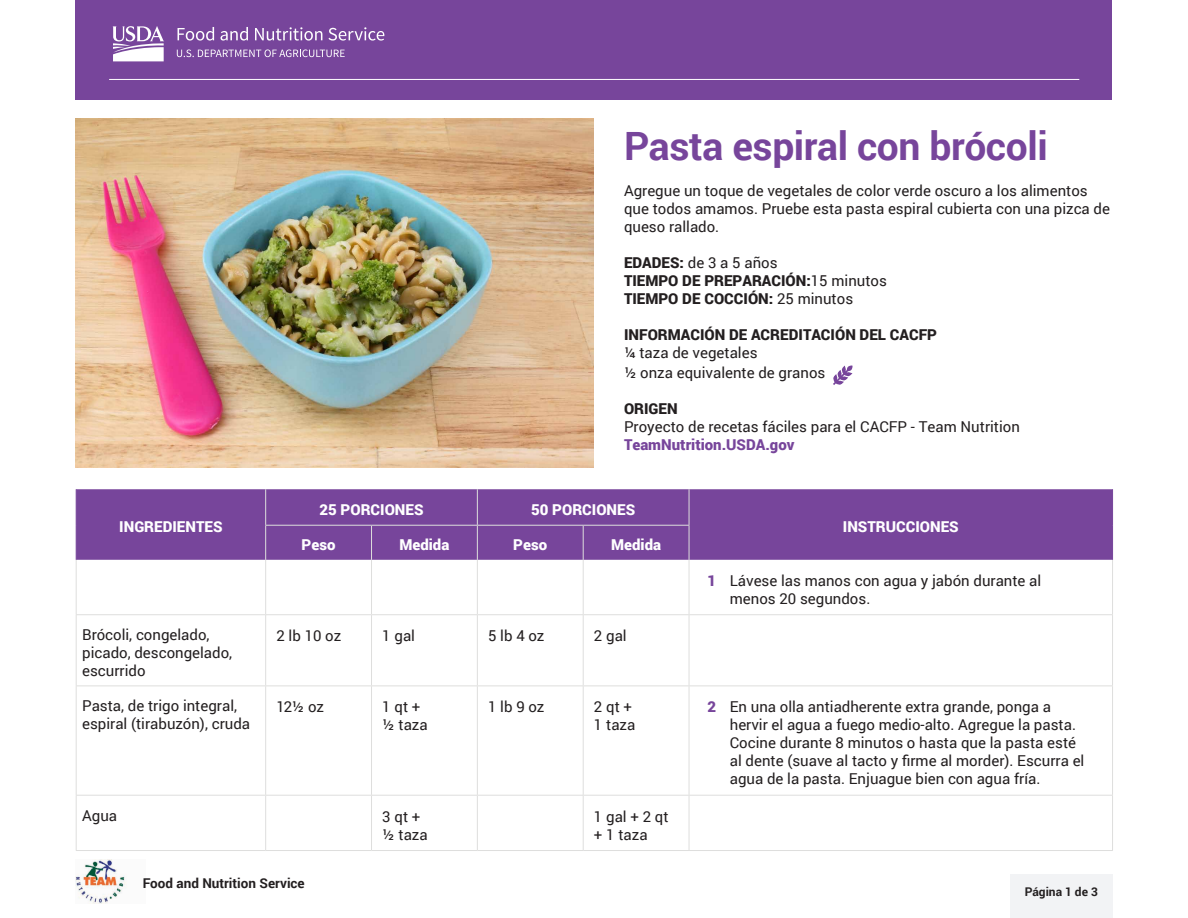
<style>
.page{position:relative;width:1188px;height:918px;background:#fff}
.page>*{position:absolute;margin:0;border:0;box-sizing:border-box;transform-origin:0 0}
.t1{font:700 39px "Roboto";letter-spacing:-.01em;color:#77459b}
.t2{font:15px/18px "Roboto";color:#231f20}
.t3{font:900 15px "Roboto";color:#231f20}
.t4{font:900 15px "Roboto";color:#fff}
.t5{font:700 13.5px "Roboto";color:#231f20}
.t6{font:700 12px "Roboto";color:#231f20}
.s1{font-weight:900}
.s2{font-weight:400}
.s3{font-weight:900;color:#77459b}
</style>
<div class="page">
<img style="left:75px;top:860px;width:52px;height:43px">
<div style="left:1010px;top:874px;width:102px;height:44px;background:#f2f3f5"></div>
<div style="left:76px;top:0;width:1036px;height:100px;background:#77459b"></div>
<svg style="left:178px;top:27px;width:36px;height:14px"></svg>
<svg style="left:221px;top:27px;width:27px;height:14px"></svg>
<svg style="left:255px;top:27px;width:67px;height:14px"></svg>
<svg style="left:328px;top:27px;width:56px;height:14px"></svg>
<svg style="left:177px;top:49px;width:168px;height:8px"></svg>
<svg style="left:112px;top:26px;width:52px;height:35px"></svg>
<hr style="left:109px;top:79px;width:970px;height:1px;background:#fff">
<svg style="left:833px;top:365px;width:20px;height:20px"></svg>
<img style="left:76px;top:118px;width:517px;height:350px">
<div style="left:77px;top:489px;width:1035px;height:71px;background:#77459b"></div>
<hr style="left:76px;top:560px;width:1px;height:54px;background:#dededd">
<hr style="left:265px;top:560px;width:1px;height:54px;background:#dededd">
<hr style="left:371px;top:560px;width:1px;height:54px;background:#dededd">
<hr style="left:477px;top:560px;width:1px;height:54px;background:#dededd">
<hr style="left:583px;top:560px;width:1px;height:54px;background:#dededd">
<hr style="left:689px;top:560px;width:1px;height:54px;background:#dededd">
<hr style="left:1112px;top:560px;width:1px;height:54px;background:#dededd">
<hr style="left:76px;top:614px;width:190px;height:1px;background:#dededd">
<hr style="left:76px;top:615px;width:1px;height:71px;background:#dededd">
<hr style="left:266px;top:614px;width:106px;height:1px;background:#dededd">
<hr style="left:265px;top:615px;width:1px;height:71px;background:#dededd">
<hr style="left:372px;top:614px;width:105px;height:1px;background:#dededd">
<hr style="left:371px;top:615px;width:1px;height:71px;background:#dededd">
<hr style="left:477px;top:614px;width:106px;height:1px;background:#dededd">
<hr style="left:477px;top:615px;width:1px;height:71px;background:#dededd">
<hr style="left:583px;top:614px;width:106px;height:1px;background:#dededd">
<hr style="left:583px;top:615px;width:1px;height:71px;background:#dededd">
<hr style="left:689px;top:614px;width:424px;height:1px;background:#dededd">
<hr style="left:689px;top:615px;width:1px;height:71px;background:#dededd">
<hr style="left:1112px;top:615px;width:1px;height:71px;background:#dededd">
<hr style="left:76px;top:686px;width:190px;height:1px;background:#dededd">
<hr style="left:76px;top:686px;width:1px;height:109px;background:#dededd">
<hr style="left:266px;top:686px;width:106px;height:1px;background:#dededd">
<hr style="left:265px;top:686px;width:1px;height:109px;background:#dededd">
<hr style="left:372px;top:686px;width:105px;height:1px;background:#dededd">
<hr style="left:371px;top:686px;width:1px;height:109px;background:#dededd">
<hr style="left:477px;top:686px;width:106px;height:1px;background:#dededd">
<hr style="left:477px;top:686px;width:1px;height:109px;background:#dededd">
<hr style="left:583px;top:686px;width:106px;height:1px;background:#dededd">
<hr style="left:583px;top:686px;width:1px;height:109px;background:#dededd">
<hr style="left:689px;top:686px;width:424px;height:1px;background:#dededd">
<hr style="left:689px;top:686px;width:1px;height:109px;background:#dededd">
<hr style="left:1112px;top:686px;width:1px;height:109px;background:#dededd">
<hr style="left:76px;top:795px;width:190px;height:1px;background:#dededd">
<hr style="left:76px;top:796px;width:1px;height:54px;background:#dededd">
<hr style="left:266px;top:795px;width:106px;height:1px;background:#dededd">
<hr style="left:265px;top:796px;width:1px;height:54px;background:#dededd">
<hr style="left:372px;top:795px;width:105px;height:1px;background:#dededd">
<hr style="left:371px;top:796px;width:1px;height:54px;background:#dededd">
<hr style="left:477px;top:795px;width:106px;height:1px;background:#dededd">
<hr style="left:477px;top:796px;width:1px;height:54px;background:#dededd">
<hr style="left:583px;top:795px;width:106px;height:1px;background:#dededd">
<hr style="left:583px;top:796px;width:1px;height:54px;background:#dededd">
<hr style="left:689px;top:795px;width:424px;height:1px;background:#dededd">
<hr style="left:689px;top:796px;width:1px;height:54px;background:#dededd">
<hr style="left:1112px;top:796px;width:1px;height:54px;background:#dededd">
<hr style="left:76px;top:850px;width:190px;height:1px;background:#dededd">
<hr style="left:266px;top:850px;width:106px;height:1px;background:#dededd">
<hr style="left:372px;top:850px;width:105px;height:1px;background:#dededd">
<hr style="left:477px;top:850px;width:106px;height:1px;background:#dededd">
<hr style="left:583px;top:850px;width:106px;height:1px;background:#dededd">
<hr style="left:689px;top:850px;width:424px;height:1px;background:#dededd">
<hr style="left:265px;top:489px;width:1px;height:36px;background:#dededd">
<hr style="left:477px;top:489px;width:1px;height:36px;background:#dededd">
<hr style="left:689px;top:489px;width:1px;height:36px;background:#dededd">
<hr style="left:265px;top:525px;width:107px;height:1px;background:#dededd">
<hr style="left:265px;top:526px;width:1px;height:34px;background:#dededd">
<hr style="left:372px;top:525px;width:105px;height:1px;background:#dededd">
<hr style="left:371px;top:526px;width:1px;height:34px;background:#dededd">
<hr style="left:477px;top:525px;width:106px;height:1px;background:#dededd">
<hr style="left:477px;top:526px;width:1px;height:34px;background:#dededd">
<hr style="left:583px;top:525px;width:106px;height:1px;background:#dededd">
<hr style="left:583px;top:526px;width:1px;height:34px;background:#dededd">
<hr style="left:689px;top:526px;width:1px;height:34px;background:#dededd">
<hr style="left:76px;top:489px;width:1px;height:36px;background:#77459b">
<hr style="left:76px;top:525px;width:1px;height:35px;background:#77459b">
<hr style="left:1112px;top:489px;width:1px;height:36px;background:#77459b">
<hr style="left:1112px;top:525px;width:1px;height:35px;background:#77459b">
<h1 class="t1" style="left:624px;top:119px;width:425px">Pasta espiral con brócoli</h1>
<p class="t2" style="left:624px;top:181px;width:488px">Agregue un toque de vegetales de color verde oscuro a los alimentos que todos amamos. Pruebe esta pasta espiral cubierta con una pizca de queso rallado.</p>
<p class="t2" style="left:624px;top:253px;width:155px"><span class="s1">EDADES:</span> de 3 a 5 años</p>
<p class="t3" style="left:624px;top:270px;width:264px">TIEMPO DE PREPARACIÓN:<span class="s2">15 minutos</span></p>
<p class="t3" style="left:624px;top:288px;width:231px">TIEMPO DE COCCIÓN: <span class="s2">25 minutos</span></p>
<h2 class="t3" style="left:624px;top:324px;width:315px">INFORMACIÓN DE ACREDITACIÓN DEL CACFP</h2>
<p class="t2" style="left:624px;top:343px;width:135px">¼ taza de vegetales</p>
<p class="t2" style="left:624px;top:363px;width:203px">½ onza equivalente de granos</p>
<h2 class="t3" style="left:624px;top:398px;width:55px">ORIGEN</h2>
<p class="t2" style="left:624px;top:417px;width:397px">Proyecto de recetas fáciles para el CACFP - Team Nutrition<br><span class="s3">TeamNutrition.USDA.gov</span></p>
<p class="t4" style="left:119px;top:516px;width:105px">INGREDIENTES</p>
<p class="t4" style="left:319px;top:499px;width:106px">25 PORCIONES</p>
<p class="t4" style="left:531px;top:499px;width:106px">50 PORCIONES</p>
<p class="t4" style="left:302px;top:534px;width:35px">Peso</p>
<p class="t4" style="left:399px;top:534px;width:51px">Medida</p>
<p class="t4" style="left:513px;top:534px;width:35px">Peso</p>
<p class="t4" style="left:611px;top:534px;width:51px">Medida</p>
<p class="t4" style="left:843px;top:516px;width:117px">INSTRUCCIONES</p>
<p class="t2" style="left:730px;top:571px;width:313px;text-indent:-22px"><span class="s3">1</span> Lávese las manos con agua y jabón durante al menos 20 segundos.</p>
<p class="t2" style="left:82px;top:625px;width:152px">Brócoli, congelado, picado, descongelado, escurrido</p>
<p class="t2" style="left:276px;top:626px;width:66px">2 lb 10 oz</p>
<p class="t2" style="left:382px;top:626px;width:34px">1 gal</p>
<p class="t2" style="left:488px;top:626px;width:58px">5 lb 4 oz</p>
<p class="t2" style="left:594px;top:626px;width:34px">2 gal</p>
<p class="t2" style="left:82px;top:696px;width:169px">Pasta, de trigo integral, espiral (tirabuzón), cruda</p>
<p class="t2" style="left:276px;top:698px;width:49px">12½ oz</p>
<p class="t2" style="left:382px;top:698px;width:47px">1 qt + ½ taza</p>
<p class="t2" style="left:488px;top:698px;width:58px">1 lb 9 oz</p>
<p class="t2" style="left:594px;top:698px;width:43px">2 qt +<br>1 taza</p>
<p class="t2" style="left:730px;top:698px;width:356px;text-indent:-22px"><span class="s3">2</span> En una olla antiadherente extra grande, ponga a hervir el agua a fuego medio-alto. Agregue la pasta.<br>Cocine durante 8 minutos o hasta que la pasta esté al dente (suave al tacto y firme al morder). Escurra el agua de la pasta. Enjuague bien con agua fría.</p>
<p class="t2" style="left:82px;top:806px;width:36px">Agua</p>
<p class="t2" style="left:382px;top:807px;width:47px">3 qt + ½ taza</p>
<p class="t2" style="left:594px;top:807px;width:76px">1 gal + 2 qt + 1 taza</p>
<p class="t5" style="left:143px;top:874px;width:163px">Food and Nutrition Service</p>
<p class="t6" style="left:1025px;top:883px;width:75px">Página 1 de 3</p>
</div>
